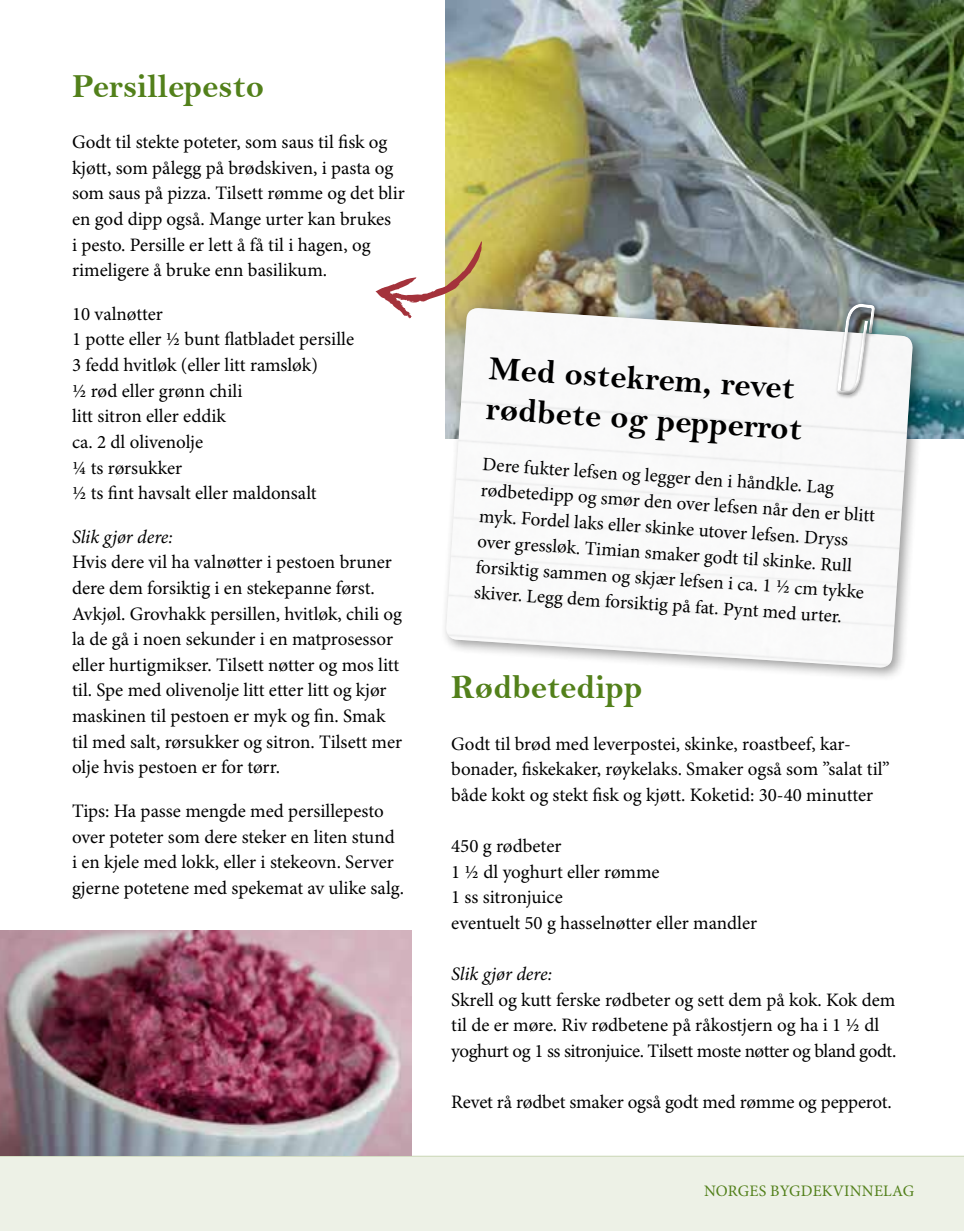
<style>
.page{position:relative;width:964px;height:1231px;background:#fff}
.page>*{position:absolute;margin:0;border:0;box-sizing:border-box;transform-origin:0 0}
.t1{font:34px/40.8px "Bell MT Bold";color:#000}
.t2{font:34px "Bell MT Bold";color:#52801a}
.t3{font:19px/25.6px "Minion Pro";color:#000}
.t4{font:italic 19px "Minion Pro";letter-spacing:-.005em;color:#000}
.t5{font:16px "Minion Pro";letter-spacing:.01em;color:#52801a}
</style>
<div class="page">
<div style="left:0;top:1155px;width:964px;height:75px;background:#edf1e6"></div>
<img style="left:445px;top:0;width:519px;height:439px">
<img style="left:0;top:930px;width:411px;height:225px">
<svg style="left:375px;top:240px;width:107px;height:78px"></svg>
<div style="left:440px;top:302px;width:487px;height:380px;background:#000;opacity:.4"></div>
<img style="left:446px;top:308px;width:467px;height:360px">
<div style="left:834px;top:301px;width:46px;height:99px;background:#000;opacity:.4"></div>
<svg style="left:835px;top:300px;width:44px;height:99px"></svg>
<h1 class="t2" style="left:72px;top:66px;width:194px">Persillepesto</h1>
<p class="t3" style="left:72px;top:130px;width:334px">Godt til stekte poteter, som saus til fisk og kjøtt, som pålegg på brødskiven, i pasta og som saus på pizza. Tilsett rømme og det blir en god dipp også. Mange urter kan brukes<br>i pesto. Persille er lett å få til i hagen, og rimeligere å bruke enn basilikum.</p>
<p class="t3" style="left:72px;top:302px;width:284px">10 valnøtter<br>1 potte eller ½ bunt flatbladet persille<br>3 fedd hvitløk (eller litt ramsløk)<br>½ rød eller grønn chili<br>litt sitron eller eddik<br>ca. 2 dl olivenolje<br>¼ ts rørsukker<br>½ ts fint havsalt eller maldonsalt</p>
<p class="t4" style="left:72px;top:525px;width:103px">Slik gjør dere:</p>
<p class="t3" style="left:72px;top:550px;width:332px">Hvis dere vil ha valnøtter i pestoen bruner dere dem forsiktig i en stekepanne først.<br>Avkjøl. Grovhakk persillen, hvitløk, chili og la de gå i noen sekunder i en matprosessor eller hurtigmikser. Tilsett nøtter og mos litt til. Spe med olivenolje litt etter litt og kjør maskinen til pestoen er myk og fin. Smak til med salt, rørsukker og sitron. Tilsett mer olje hvis pestoen er for tørr.</p>
<p class="t3" style="left:72px;top:798px;width:334px">Tips: Ha passe mengde med persillepesto over poteter som dere steker en liten stund i en kjele med lokk, eller i stekeovn. Server gjerne potetene med spekemat av ulike salg.</p>
<h1 class="t1" style="left:490px;top:346px;width:318px;rotate:4deg">Med ostekrem, revet rødbete og pepperrot</h1>
<p class="t3" style="left:483px;top:451px;width:396px;rotate:4deg">Dere fukter lefsen og legger den i håndkle. Lag rødbetedipp og smør den over lefsen når den er blitt myk. Fordel laks eller skinke utover lefsen. Dryss over gressløk. Timian smaker godt til skinke. Rull forsiktig sammen og skjær lefsen i ca. 1 ½ cm tykke skiver. Legg dem forsiktig på fat. Pynt med urter.</p>
<h1 class="t2" style="left:451px;top:667px;width:193px">Rødbetedipp</h1>
<p class="t3" style="left:451px;top:731px;width:440px">Godt til brød med leverpostei, skinke, roastbeef, kar&shy;bonader, fiskekaker, røykelaks. Smaker også som ”salat til” både kokt og stekt fisk og kjøtt. Koketid: 30-40 minutter</p>
<p class="t3" style="left:451px;top:834px;width:307px">450 g rødbeter<br>1 ½ dl yoghurt eller rømme<br>1 ss sitronjuice<br>eventuelt 50 g hasselnøtter eller mandler</p>
<p class="t4" style="left:451px;top:962px;width:103px">Slik gjør dere:</p>
<p class="t3" style="left:451px;top:987px;width:447px">Skrell og kutt ferske rødbeter og sett dem på kok. Kok dem til de er møre. Riv rødbetene på råkostjern og ha i 1 ½ dl yoghurt og 1 ss sitronjuice. Tilsett moste nøtter og bland godt.</p>
<p class="t3" style="left:451px;top:1089px;width:442px">Revet rå rødbet smaker også godt med rømme og pepperot.</p>
<p class="t5" style="left:704px;top:1181px;width:212px">NORGES BYGDEKVINNELAG</p>
</div>
